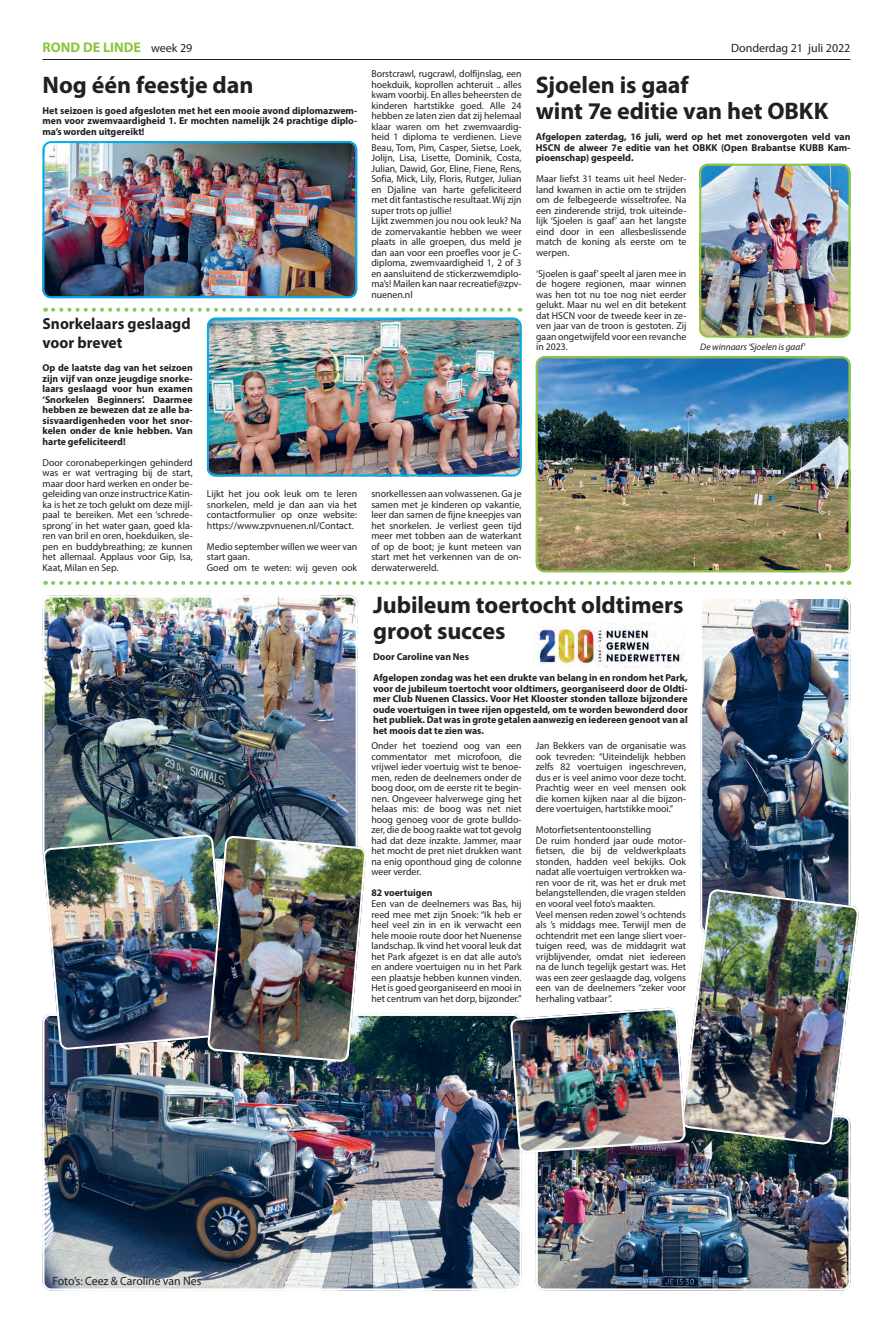
<style>
.page{position:relative;width:893px;height:1333px;background:#fff}
.page>*{position:absolute;margin:0;border:0;box-sizing:border-box;transform-origin:0 0}
._04__Kop_2_kol{font:700 24px/26.2px "Myriad Pro";letter-spacing:-.005em;color:#231f20}
._06__Kop_1_kol{font:700 16px/18.5px "Myriad Pro";color:#231f20}
.t1{font:700 14px "Myriad Pro";color:#8bc63e}
._01__Platte_tekst{font:12px "Myriad Pro";color:#231f20}
._01__Platte_tekst-2{font:10px/10.5px "Myriad Pro";color:#231f20;text-align:justify}
._02__platte_tekst_ve{font:700 10px/10.5px "Myriad Pro";color:#231f20;text-align:justify}
._07__foto_ondschrift{font:italic 9.5px "Myriad Pro";color:#231f20}
.s1{font-weight:400;font-size:12px;color:#231f20}
</style>
<div class="page">
<hr style="left:43px;top:59px;width:807px;height:1px;background:#231f20">
<svg style="left:53px;top:308px;width:468px;height:4px"></svg>
<img style="left:43px;top:141px;width:314px;height:157px">
<div style="left:43px;top:141px;width:314px;height:157px;border:2px solid #00aeef;border-radius:8px"></div>
<img style="left:207px;top:320px;width:312px;height:156px">
<div style="left:207px;top:317px;width:315px;height:159px;border:2px solid #00aeef;border-radius:8px"></div>
<img style="left:702px;top:164px;width:148px;height:173px">
<div style="left:699px;top:164px;width:151px;height:173px;border:2px solid #8bc63e;border-radius:8px"></div>
<img style="left:536px;top:359px;width:314px;height:213px">
<div style="left:536px;top:356px;width:314px;height:216px;border:2px solid #8bc63e;border-radius:8px"></div>
<svg style="left:53px;top:581px;width:796px;height:4px"></svg>
<img style="left:43px;top:1016px;width:476px;height:274px">
<div style="left:43px;top:1013px;width:479px;height:277px;border:2px solid #fff;border-radius:8px"></div>
<img style="left:43px;top:598px;width:312px;height:236px">
<div style="left:43px;top:595px;width:315px;height:265px;border:2px solid #fff;border-radius:8px"></div>
<img style="left:703px;top:597px;width:147px;height:291px">
<div style="left:700px;top:597px;width:150px;height:336px;border:2px solid #fff;border-radius:8px"></div>
<img style="left:536px;top:1151px;width:314px;height:139px">
<div style="left:536px;top:1115px;width:314px;height:175px;border:2px solid #fff;border-radius:8px"></div>
<img style="left:511px;top:888px;width:348px;height:263px">
<img style="left:44px;top:834px;width:324px;height:229px">
<img style="left:536px;top:624px;width:147px;height:44px">
<h3 class="t1" style="left:43px;top:38px;width:151px">ROND DE LINDE <span class="s1">week 29</span></h3>
<p class="_01__Platte_tekst" style="left:731px;top:41px;width:121px">Donderdag 21 juli 2022</p>
<p class="_04__Kop_2_kol" style="left:43px;top:71px;width:212px">Nog één feestje dan</p>
<p class="_02__platte_tekst_ve" style="left:43px;top:105px;width:316px">Het seizoen is goed afgesloten met het een mooie avond diplomazwem&shy;men voor zwemvaardigheid 1. Er mochten namelijk 24 prachtige diplo&shy;ma’s worden uitgereikt!</p>
<p class="_01__Platte_tekst-2" style="left:371px;top:68px;width:152px">Borstcrawl, rugcrawl, dolfijnslag, een hoekduik, koprollen achteruit .. alles kwam voorbij. En alles beheersten de kinderen hartstikke goed. Alle 24 hebben ze laten zien dat zij helemaal klaar waren om het zwemvaardig&shy;heid 1 diploma te verdienen. Lieve Beau, Tom, Pim, Casper, Sietse, Loek, Jolijn, Lisa, Lisette, Dominik, Costa, Julian, Dawid, Gor, Eline, Fiene, Rens, Sofia, Mick, Lily, Floris, Rutger, Julian en Djaline van harte gefeliciteerd met dit fantastische resultaat. Wij zijn super trots op jullie!</p>
<p class="_01__Platte_tekst-2" style="left:371px;top:215px;width:152px">Lijkt zwemmen jou nou ook leuk? Na de zomervakantie hebben we weer plaats in alle groepen, dus meld je dan aan voor een proefles voor je C&shy;diploma, zwemvaardigheid 1, 2 of 3 en aansluitend de stickerzwemdiplo&shy;ma’s! Mailen kan naar recreatief@zpv&shy;nuenen.nl</p>
<p class="_04__Kop_2_kol" style="left:536px;top:71px;width:294px">Sjoelen is gaaf<br>wint 7e editie van het OBKK</p>
<p class="_02__platte_tekst_ve" style="left:536px;top:131px;width:316px">Afgelopen zaterdag, 16 juli, werd op het met zonovergoten veld van HSCN de alweer 7e editie van het OBKK (Open Brabantse KUBB Kam&shy;pioenschap) gespeeld.</p>
<p class="_01__Platte_tekst-2" style="left:536px;top:173px;width:152px">Maar liefst 31 teams uit heel Neder&shy;land kwamen in actie om te strijden om de felbegeerde wisseltrofee. Na een zinderende strijd, trok uiteinde&shy;lijk ‘Sjoelen is gaaf’ aan het langste eind door in een allesbeslissende match de koning als eerste om te werpen.</p>
<p class="_01__Platte_tekst-2" style="left:536px;top:268px;width:152px">‘Sjoelen is gaaf’ speelt al jaren mee in de hogere regionen, maar winnen was hen tot nu toe nog niet eerder gelukt. Maar nu wel en dit betekent dat HSCN voor de tweede keer in ze&shy;ven jaar van de troon is gestoten. Zij gaan ongetwijfeld voor een revanche in 2023.</p>
<p class="_06__Kop_1_kol" style="left:43px;top:314px;width:150px">Snorkelaars geslaagd voor brevet</p>
<p class="_02__platte_tekst_ve" style="left:43px;top:362px;width:152px">Op de laatste dag van het seizoen zijn vijf van onze jeugdige snorke&shy;laars geslaagd voor hun examen ‘Snorkelen Beginners’. Daarmee hebben ze bewezen dat ze alle ba&shy;sisvaardigenheden voor het snor&shy;kelen onder de knie hebben. Van harte gefeliciteerd!</p>
<p class="_01__Platte_tekst-2" style="left:43px;top:457px;width:152px">Door coronabeperkingen gehinderd was er wat vertraging bij de start, maar door hard werken en onder be&shy;geleiding van onze instructrice Katin&shy;ka is het ze toch gelukt om deze mijl&shy;paal te bereiken. Met een ‘schrede&shy;sprong’ in het water gaan, goed kla&shy;ren van bril en oren, hoekduiken, sle&shy;pen en buddybreathing; ze kunnen het allemaal. Applaus voor Gip, Isa, Kaat, Milan en Sep.</p>
<p class="_07__foto_ondschrift" style="left:700px;top:341px;width:107px">De winnaars ‘Sjoelen is gaaf’</p>
<p class="_01__Platte_tekst-2" style="left:207px;top:488px;width:152px">Lijkt het jou ook leuk om te leren snorkelen, meld je dan aan via het contactformulier op onze website: https://www.zpvnuenen.nl/Contact.</p>
<p class="_01__Platte_tekst-2" style="left:207px;top:541px;width:152px">Medio september willen we weer van start gaan.</p>
<p class="_01__Platte_tekst-2" style="left:207px;top:562px;width:152px">Goed om te weten: wij geven ook</p>
<p class="_01__Platte_tekst-2" style="left:371px;top:488px;width:152px">snorkellessen aan volwassenen. Ga je samen met je kinderen op vakantie, leer dan samen de fijne kneepjes van het snorkelen. Je verliest geen tijd meer met tobben aan de waterkant of op de boot; je kunt meteen van start met het verkennen van de on&shy;derwaterwereld.</p>
<p class="_01__Platte_tekst" style="left:52px;top:1273px;width:150px">Foto’s: Ceez &amp; Caroline van Nes</p>
<p class="_04__Kop_2_kol" style="left:373px;top:591px;width:312px">Jubileum toertocht oldtimers groot succes</p>
<p class="_02__platte_tekst_ve" style="left:373px;top:651px;width:97px">Door Caroline van Nes</p>
<p class="_02__platte_tekst_ve" style="left:373px;top:672px;width:316px">Afgelopen zondag was het een drukte van belang in en rondom het Park, voor de jubileum toertocht voor oldtimers, georganiseerd door de Oldti&shy;mer Club Nuenen Classics. Voor Het Klooster stonden talloze bijzondere oude voertuigen in twee rijen opgesteld, om te worden bewonderd door het publiek. Dat was in grote getalen aanwezig en iedereen genoot van al het moois dat te zien was.</p>
<p class="_01__Platte_tekst-2" style="left:371px;top:740px;width:152px">Onder het toeziend oog van een commentator met microfoon, die vrijwel ieder voertuig wist te benoe&shy;men, reden de deelnemers onder de boog door, om de eerste rit te begin&shy;nen. Ongeveer halverwege ging het helaas mis: de boog was net niet hoog genoeg voor de grote bulldo&shy;zer, die de boog raakte wat tot gevolg had dat deze inzakte. Jammer, maar het mocht de pret niet drukken want na enig oponthoud ging de colonne weer verder.</p>
<p class="_02__platte_tekst_ve" style="left:371px;top:887px;width:63px">82 voertuigen</p>
<p class="_01__Platte_tekst-2" style="left:371px;top:898px;width:152px">Een van de deelnemers was Bas, hij reed mee met zijn Snoek: “Ik heb er heel veel zin in en ik verwacht een hele mooie route door het Nuenense landschap. Ik vind het vooral leuk dat het Park afgezet is en dat alle auto’s en andere voertuigen nu in het Park een plaatsje hebben kunnen vinden.<br>Het is goed georganiseerd en mooi in het centrum van het dorp, bijzonder.”</p>
<p class="_01__Platte_tekst-2" style="left:536px;top:740px;width:152px">Jan Bekkers van de organisatie was ook tevreden: “Uiteindelijk hebben zelfs 82 voertuigen ingeschreven, dus er is veel animo voor deze tocht.<br>Prachtig weer en veel mensen ook die komen kijken naar al die bijzon&shy;dere voertuigen, hartstikke mooi.”</p>
<p class="_01__Platte_tekst-2" style="left:536px;top:824px;width:117px">Motorfietsententoonstelling</p>
<p class="_01__Platte_tekst-2" style="left:536px;top:835px;width:152px">De ruim honderd jaar oude motor&shy;fietsen, die bij de veldwerkplaats stonden, hadden veel bekijks. Ook nadat alle voertuigen vertrokken wa&shy;ren voor de rit, was het er druk met belangstellenden, die vragen stelden en vooral veel foto’s maakten.</p>
<p class="_01__Platte_tekst-2" style="left:536px;top:908px;width:152px">Veel mensen reden zowel ‘s ochtends als ’s middags mee. Terwijl men de ochtendrit met een lange sliert voer&shy;tuigen reed, was de middagrit wat vrijblijvender, omdat niet iedereen na de lunch tegelijk gestart was. Het was een zeer geslaagde dag, volgens een van de deelnemers “zeker voor herhaling vatbaar”.</p>
</div>
